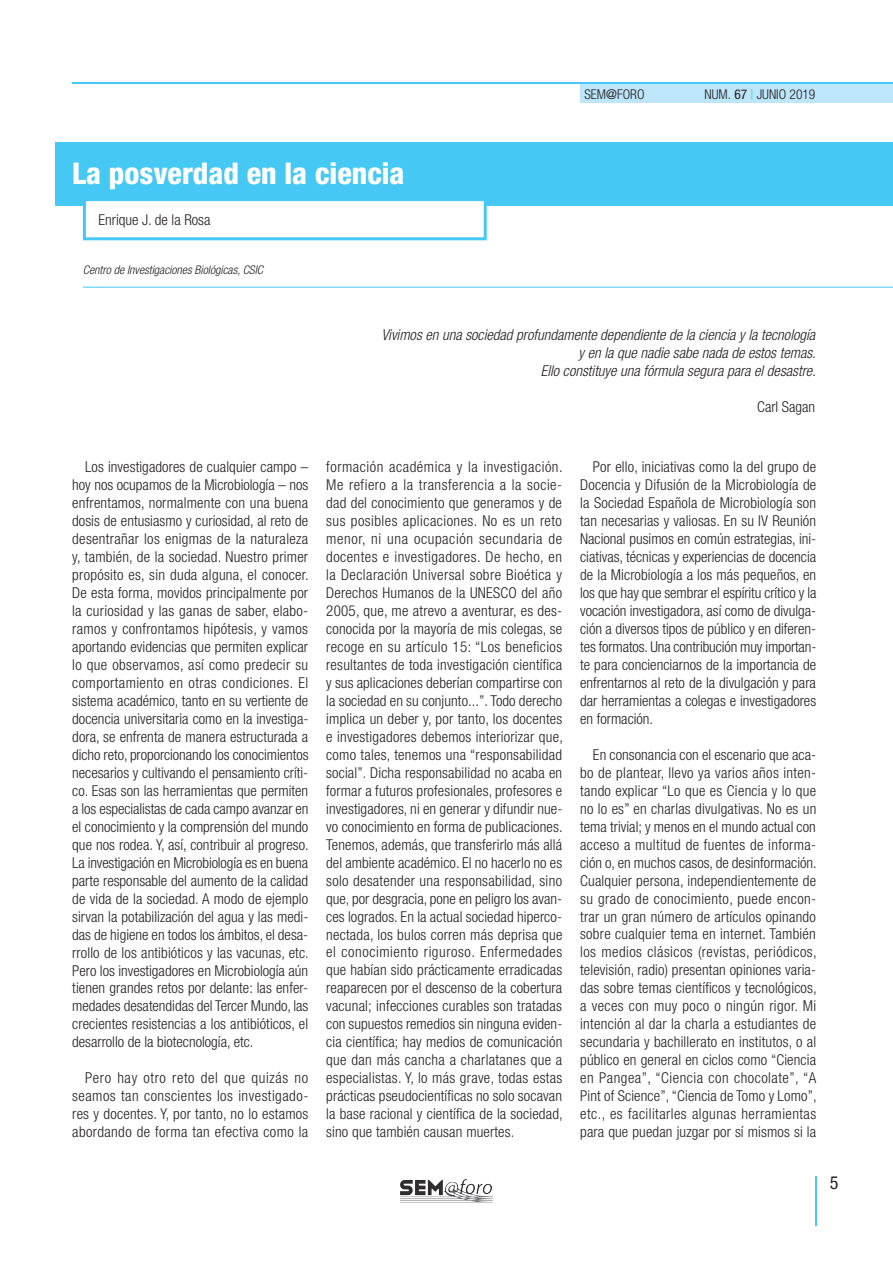
<style>
.page{position:relative;width:893px;height:1263px;background:#fff}
.page>*{position:absolute;margin:0;border:0;box-sizing:border-box;transform-origin:0 0}
.t1{font:800 condensed 30px "Helvetica Neue LT Std";color:#fff}
.t2{font:condensed 18px "Helvetica Neue LT Std";color:#231f20}
.t3{font:300 condensed 15px/18px "Helvetica Neue LT Std";letter-spacing:.01em;color:#231f20;text-align:justify}
.t4{font:italic 300 condensed 15px/18px "Helvetica Neue LT Std";color:#231f20;text-align:right}
.t5{font:300 condensed 13.5px "Helvetica Neue LT Std";color:#231f20}
.t6{font:italic 300 condensed 12px "Helvetica Neue LT Std";color:#231f20}
.s1{font-weight:400}
.s2{font-weight:400;color:#45c8f4}
</style>
<div class="page">
<img style="left:443px;top:1179px;width:22px;height:16px">
<div style="left:580px;top:84px;width:313px;height:19px;background:#bde6fa"></div>
<hr style="left:72px;top:82px;width:821px;height:2px;background:#45c8f4">
<hr style="left:815px;top:1176px;width:2px;height:50px;background:#45c8f4">
<div style="left:55px;top:142px;width:838px;height:63px;background:#45c8f4"></div>
<hr style="left:83px;top:287px;width:810px;height:1px;background:#45c8f4">
<div style="left:84px;top:200px;width:401px;height:39px;background:#fff"></div>
<div style="left:83px;top:198px;width:404px;height:42px;border:3px solid #45c8f4"></div>
<p class="t5" style="left:584px;top:89px;width:62px">SEM<span class="s1">@</span>FORO</p>
<p class="t5" style="left:705px;top:89px;width:112px">NUM. <span class="s1">67</span> <span class="s2">|</span> JUNIO 2019</p>
<h1 class="t1" style="left:72px;top:156px;width:334px">La posverdad en la ciencia</h1>
<p class="t3" style="left:99px;top:212px;width:113px">Enrique J. de la Rosa</p>
<p class="t6" style="left:83px;top:265px;width:182px">Centro de Investigaciones Biológicas, CSIC</p>
<p class="t4" style="left:381px;top:327px;width:436px">Vivimos en una sociedad profundamente dependiente de la ciencia y la tecnología y en la que nadie sabe nada de estos temas.<br>Ello constituye una fórmula segura para el desastre.</p>
<p class="t3" style="left:757px;top:399px;width:59px">Carl Sagan</p>
<p class="t3" style="left:72px;top:459px;width:238px;text-indent:13px">Los investigadores de cualquier campo – hoy nos ocupamos de la Microbiología – nos enfrentamos, normalmente con una buena dosis de entusiasmo y curiosidad, al reto de desentrañar los enigmas de la naturaleza y, también, de la sociedad. Nuestro primer propósito es, sin duda alguna, el conocer.<br>De esta forma, movidos principalmente por la curiosidad y las ganas de saber, elabo&shy;ramos y confrontamos hipótesis, y vamos aportando evidencias que permiten explicar lo que observamos, así como predecir su comportamiento en otras condiciones. El sistema académico, tanto en su vertiente de docencia universitaria como en la investiga&shy;dora, se enfrenta de manera estructurada a dicho reto, proporcionando los conocimientos necesarios y cultivando el pensamiento críti&shy;co. Esas son las herramientas que permiten a los especialistas de cada campo avanzar en el conocimiento y la comprensión del mundo que nos rodea. Y, así, contribuir al progreso.<br>La investigación en Microbiología es en buena parte responsable del aumento de la calidad de vida de la sociedad. A modo de ejemplo sirvan la potabilización del agua y las medi&shy;das de higiene en todos los ámbitos, el desa&shy;rrollo de los antibióticos y las vacunas, etc.<br>Pero los investigadores en Microbiología aún tienen grandes retos por delante: las enfer&shy;medades desatendidas del Tercer Mundo, las crecientes resistencias a los antibióticos, el desarrollo de la biotecnología, etc.</p>
<p class="t3" style="left:72px;top:1070px;width:238px;text-indent:13px">Pero hay otro reto del que quizás no seamos tan conscientes los investigado&shy;res y docentes. Y, por tanto, no lo estamos abordando de forma tan efectiva como la</p>
<p class="t3" style="left:326px;top:459px;width:238px">formación académica y la investigación.<br>Me refiero a la transferencia a la socie&shy;dad del conocimiento que generamos y de sus posibles aplicaciones. No es un reto menor, ni una ocupación secundaria de docentes e investigadores. De hecho, en la Declaración Universal sobre Bioética y Derechos Humanos de la UNESCO del año 2005, que, me atrevo a aventurar, es des&shy;conocida por la mayoría de mis colegas, se recoge en su artículo 15: “Los beneficios resultantes de toda investigación científica y sus aplicaciones deberían compartirse con la sociedad en su conjunto...”. Todo derecho implica un deber y, por tanto, los docentes e investigadores debemos interiorizar que, como tales, tenemos una “responsabilidad social”. Dicha responsabilidad no acaba en formar a futuros profesionales, profesores e investigadores, ni en generar y difundir nue&shy;vo conocimiento en forma de publicaciones.<br>Tenemos, además, que transferirlo más allá del ambiente académico. El no hacerlo no es solo desatender una responsabilidad, sino que, por desgracia, pone en peligro los avan&shy;ces logrados. En la actual sociedad hiperco&shy;nectada, los bulos corren más deprisa que el conocimiento riguroso. Enfermedades que habían sido prácticamente erradicadas reaparecen por el descenso de la cobertura vacunal; infecciones curables son tratadas con supuestos remedios sin ninguna eviden&shy;cia científica; hay medios de comunicación que dan más cancha a charlatanes que a especialistas. Y, lo más grave, todas estas prácticas pseudocientíficas no solo socavan la base racional y científica de la sociedad, sino que también causan muertes.</p>
<p class="t3" style="left:580px;top:459px;width:238px;text-indent:13px">Por ello, iniciativas como la del grupo de Docencia y Difusión de la Microbiología de la Sociedad Española de Microbiología son tan necesarias y valiosas. En su IV Reunión Nacional pusimos en común estrategias, ini&shy;ciativas, técnicas y experiencias de docencia de la Microbiología a los más pequeños, en los que hay que sembrar el espíritu crítico y la vocación investigadora, así como de divulga&shy;ción a diversos tipos de público y en diferen&shy;tes formatos. Una contribución muy importan&shy;te para concienciarnos de la importancia de enfrentarnos al reto de la divulgación y para dar herramientas a colegas e investigadores en formación.</p>
<p class="t3" style="left:580px;top:747px;width:238px;text-indent:13px">En consonancia con el escenario que aca&shy;bo de plantear, llevo ya varios años inten&shy;tando explicar “Lo que es Ciencia y lo que no lo es” en charlas divulgativas. No es un tema trivial; y menos en el mundo actual con acceso a multitud de fuentes de informa&shy;ción o, en muchos casos, de desinformación.<br>Cualquier persona, independientemente de su grado de conocimiento, puede encon&shy;trar un gran número de artículos opinando sobre cualquier tema en internet. También los medios clásicos (revistas, periódicos, televisión, radio) presentan opiniones varia&shy;das sobre temas científicos y tecnológicos, a veces con muy poco o ningún rigor. Mi intención al dar la charla a estudiantes de secundaria y bachillerato en institutos, o al público en general en ciclos como “Ciencia en Pangea”, “Ciencia con chocolate”, “A Pint of Science”, “Ciencia de Tomo y Lomo”, etc., es facilitarles algunas herramientas para que puedan juzgar por sí mismos si la</p>
<p class="t2" style="left:830px;top:1173px;width:10px">5</p>
</div>
